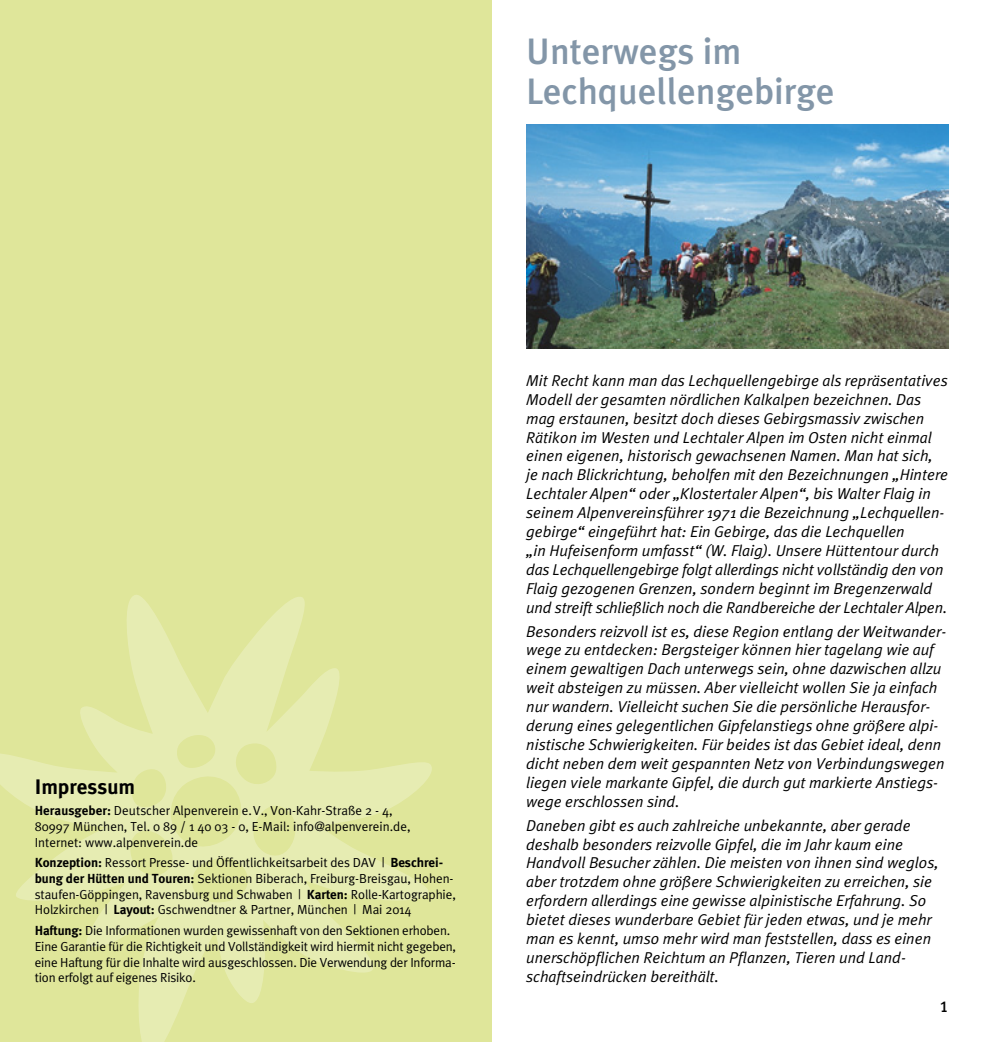
<style>
.page{position:relative;width:983px;height:1042px;background:#fff}
.page>*{position:absolute;margin:0;border:0;box-sizing:border-box;transform-origin:0 0}
.t1{font:500 36.75px/40.2px "Meta Plus";color:#8396a8}
.t2{font:700 21px "Meta Plus";color:#000}
.t3{font:italic 15.75px/18.9px "Meta Plus Normal";color:#000}
.t4{font:15.75px "Meta Plus Medium Caps";color:#000}
.t5{font:13.12px/15.8px "Meta Plus Normal";letter-spacing:-.005em;color:#000}
.s1{font-family:"Meta Plus";font-weight:700}
</style>
<div class="page">
<div style="left:0;top:0;width:491px;height:1042px;background:#dfe69a"></div>
<svg style="left:0;top:595px;width:432px;height:447px"></svg>
<img style="left:526px;top:124px;width:421px;height:224px">
<h1 class="t1" style="left:526px;top:30px;width:310px">Unterwegs im<br>Lechquellengebirge</h1>
<h2 class="t2" style="left:35px;top:775px;width:102px">Impressum</h2>
<p class="t5" style="left:35px;top:802px;width:377px"><span class="s1">Herausgeber:</span> Deutscher Alpenverein e.V., Von-Kahr-Straße 2 - 4,<br>80997 München, Tel. 0 89 / 1 40 03 - 0, E-Mail: info@alpenverein.de,<br>Internet: www.alpenverein.de</p>
<p class="t5" style="left:35px;top:854px;width:422px"><span class="s1">Konzeption:</span> Ressort Presse- und Öffentlichkeitsarbeit des DAV | <span class="s1">Beschrei&shy;bung der Hütten und Touren:</span> Sektionen Biberach, Freiburg-Breisgau, Hohen&shy;staufen-Göppingen, Ravensburg und Schwaben | <span class="s1">Karten:</span> Rolle-Kartographie, Holzkirchen | <span class="s1">Layout:</span> Gschwendtner &amp; Partner, München | Mai 2014</p>
<p class="t5" style="left:35px;top:922px;width:423px"><span class="s1">Haftung:</span> Die Informationen wurden gewissenhaft von den Sektionen erhoben.<br>Eine Garantie für die Richtigkeit und Vollständigkeit wird hiermit nicht gegeben, eine Haftung für die Inhalte wird ausgeschlossen. Die Verwendung der Informa&shy;tion erfolgt auf eigenes Risiko.</p>
<p class="t3" style="left:526px;top:371px;width:423px">Mit Recht kann man das Lechquellengebirge als repräsentatives Modell der gesamten nördlichen Kalkalpen bezeichnen. Das mag erstaunen, besitzt doch dieses Gebirgsmassiv zwischen Rätikon im Westen und Lechtaler Alpen im Osten nicht einmal einen eigenen, historisch gewachsenen Namen. Man hat sich, je nach Blickrichtung, beholfen mit den Bezeichnungen „Hintere Lechtaler Alpen“ oder „Klostertaler Alpen“, bis Walter Flaig in seinem Alpenvereinsführer 1971 die Bezeichnung „Lechquellen&shy;gebirge“ eingeführt hat: Ein Gebirge, das die Lechquellen<br>„in Hufeisenform umfasst“ (W. Flaig). Unsere Hüttentour durch das Lechquellengebirge folgt allerdings nicht vollständig den von Flaig gezogenen Grenzen, sondern beginnt im Bregenzerwald und streift schließlich noch die Randbereiche der Lechtaler Alpen.</p>
<p class="t3" style="left:526px;top:621px;width:421px">Besonders reizvoll ist es, diese Region entlang der Weitwander&shy;wege zu entdecken: Bergsteiger können hier tagelang wie auf einem gewaltigen Dach unterwegs sein, ohne dazwischen allzu weit absteigen zu müssen. Aber vielleicht wollen Sie ja einfach nur wandern. Vielleicht suchen Sie die persönliche Herausfor&shy;derung eines gelegentlichen Gipfelanstiegs ohne größere alpi&shy;nistische Schwierigkeiten. Für beides ist das Gebiet ideal, denn dicht neben dem weit gespannten Netz von Verbindungswegen liegen viele markante Gipfel, die durch gut markierte Anstiegs&shy;wege erschlossen sind.</p>
<p class="t3" style="left:526px;top:815px;width:414px">Daneben gibt es auch zahlreiche unbekannte, aber gerade deshalb besonders reizvolle Gipfel, die im Jahr kaum eine Handvoll Besucher zählen. Die meisten von ihnen sind weglos, aber trotzdem ohne größere Schwierigkeiten zu erreichen, sie erfordern allerdings eine gewisse alpinistische Erfahrung. So bietet dieses wunderbare Gebiet für jeden etwas, und je mehr man es kennt, umso mehr wird man feststellen, dass es einen unerschöpflichen Reichtum an Pflanzen, Tieren und Land&shy;schaftseindrücken bereithält.</p>
<p class="t4" style="left:939px;top:997px;width:10px">1</p>
</div>
